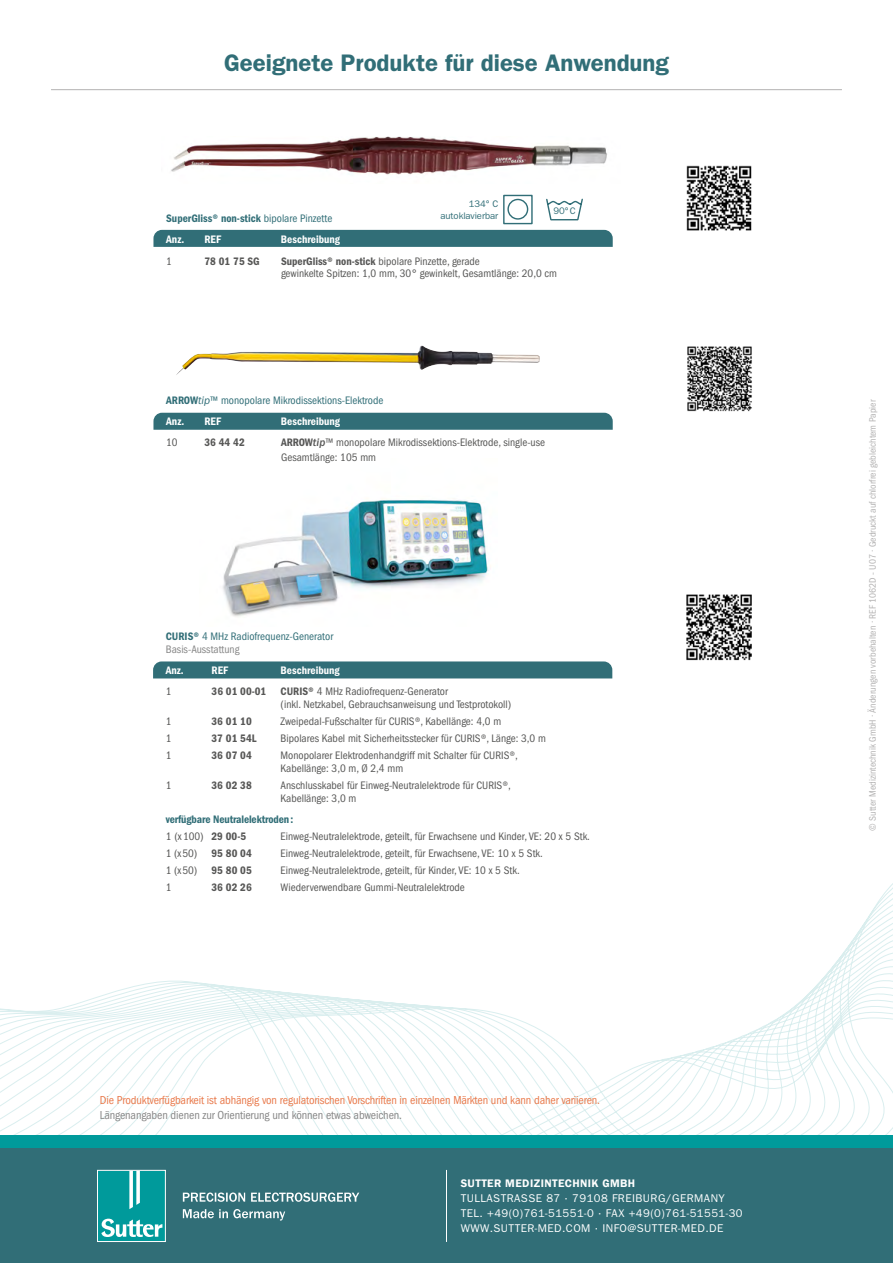
<style>
.page{position:relative;width:893px;height:1263px;background:#fff}
.page>*{position:absolute;margin:0;border:0;box-sizing:border-box;transform-origin:0 0}
.t1{font:24px "Franklin Gothic LT Pro Dm";color:#316e77}
.t2{font:condensed 12px "ITC Franklin Gothic Std";letter-spacing:-.01em;color:#e97a4c}
.t3{font:condensed 12px "ITC Franklin Gothic Std";letter-spacing:-.01em;color:#878787}
.t4{font:condensed 11.25px/12.8px "ITC Franklin Gothic Std";color:#575756}
.t5{font:11.25px/15px "ITC Franklin Gothic Std";letter-spacing:.04em;color:#fff}
.t6{font:condensed 11.25px/12.8px "ITC Franklin Gothic Std";color:#316e77}
.t7{font:11.25px/21.3px "ITC Franklin Gothic Std Dm Cd";letter-spacing:-.01em;color:#316e77}
.t8{font:11.25px "ITC Franklin Gothic Std Dm Cd";color:#575756}
.t9{font:11.25px "ITC Franklin Gothic Std Dm Cd";color:#fff}
.t10{font:600 11.25px "Franklin Gothic";letter-spacing:.04em;color:#fff}
.t11{font:condensed 9.75px "ITC Franklin Gothic Std";color:#b3b2b2}
.t12{font:9.6px/12.1px "ITC Franklin Gothic Std";letter-spacing:-.005em;color:#316e77;text-align:right}
.s1{font-family:"ITC Franklin Gothic Std";font-stretch:condensed}
.s2{color:#fff}
.s3{font-family:"ITC Franklin Gothic Std Dm Cd";font-stretch:normal}
.s4{font-style:italic;font-stretch:normal}
.s5{font-family:"ITC Franklin Gothic Std Med It";font-stretch:normal}
.s6{color:#878787}
</style>
<div class="page">
<svg style="left:0;top:883px;width:893px;height:252px"></svg>
<div style="left:0;top:1148px;width:893px;height:115px;background:#316e77"></div>
<div style="left:0;top:1135px;width:893px;height:13px;background:#009a9b"></div>
<img style="left:686px;top:165px;width:66px;height:66px">
<img style="left:686px;top:594px;width:66px;height:67px">
<img style="left:687px;top:346px;width:65px;height:66px">
<img style="left:171px;top:136px;width:436px;height:39px">
<div style="left:153px;top:230px;width:460px;height:17px;background:#316e77"></div>
<div style="left:503px;top:195px;width:30px;height:29px;border:1px solid #316e77"></div>
<div style="left:507px;top:199px;width:21px;height:21px;border:1px solid #316e77;border-radius:50%"></div>
<svg style="left:546px;top:198px;width:37px;height:23px"></svg>
<div style="left:153px;top:661px;width:459px;height:17px;background:#316e77"></div>
<img style="left:222px;top:500px;width:267px;height:117px">
<div style="left:153px;top:413px;width:460px;height:17px;background:#316e77"></div>
<img style="left:176px;top:346px;width:364px;height:29px">
<div style="left:98px;top:1171px;width:67px;height:70px;background:#009a9b"></div>
<svg style="left:129px;top:1172px;width:11px;height:37px"></svg>
<svg style="left:101px;top:1219px;width:61px;height:18px"></svg>
<div style="left:97px;top:1170px;width:69px;height:72px;border:1px solid #fff"></div>
<svg style="left:183px;top:1209px;width:102px;height:11px"></svg>
<svg style="left:183px;top:1192px;width:176px;height:10px"></svg>
<hr style="left:446px;top:1170px;width:1px;height:72px;background:#fff">
<hr style="left:51px;top:89px;width:791px;height:1px;background:#b3b2b2">
<h1 class="t1" style="left:224px;top:48px;width:446px">Geeignete Produkte für diese Anwendung</h1>
<p class="t7" style="left:166px;top:208px;width:168px">SuperGliss® non-stick <span class="s1">bipolare Pinzette<br></span><span class="s2">Anz.</span></p>
<p class="t9" style="left:204px;top:233px;width:18px">REF</p>
<p class="t9" style="left:281px;top:233px;width:61px">Beschreibung</p>
<p class="t12" style="left:440px;top:197px;width:59px">134° C autoklavierbar</p>
<p class="t12" style="left:553px;top:205px;width:24px">90° C</p>
<p class="t4" style="left:166px;top:255px;width:7px">1</p>
<p class="t8" style="left:205px;top:254px;width:57px">78 01 75 SG</p>
<p class="t4" style="left:281px;top:255px;width:277px"><span class="s3">SuperGliss® non-stick</span> bipolare Pinzette, gerade<br>gewinkelte Spitzen: 1,0 mm, 30° gewinkelt, Gesamtlänge: 20,0 cm</p>
<p class="t6" style="left:166px;top:394px;width:219px"><span class="s3">ARROW</span><span class="s4">tip</span>™ monopolare Mikrodissektions-Elektrode</p>
<p class="t9" style="left:166px;top:415px;width:20px">Anz.</p>
<p class="t9" style="left:204px;top:415px;width:18px">REF</p>
<p class="t9" style="left:281px;top:415px;width:61px">Beschreibung</p>
<p class="t4" style="left:166px;top:436px;width:13px">10</p>
<p class="t8" style="left:205px;top:436px;width:42px">36 44 42</p>
<p class="t4" style="left:281px;top:435px;width:266px;line-height:15px"><span class="s3">ARROW</span><span class="s5">tip</span>™ monopolare Mikrodissektions-Elektrode, single-use<br>Gesamtlänge: 105 mm</p>
<p class="t6" style="left:166px;top:630px;width:169px"><span class="s3">CURIS®</span> 4 MHz Radiofrequenz-Generator<br><span class="s6">Basis-Ausstattung</span></p>
<p class="t9" style="left:166px;top:664px;width:20px">Anz.</p>
<p class="t9" style="left:212px;top:664px;width:18px">REF</p>
<p class="t9" style="left:281px;top:664px;width:61px">Beschreibung</p>
<p class="t4" style="left:166px;top:685px;width:7px">1</p>
<p class="t8" style="left:212px;top:685px;width:56px">36 01 00-01</p>
<p class="t4" style="left:281px;top:685px;width:232px"><span class="s3">CURIS®</span> 4 MHz Radiofrequenz-Generator<br>(inkl. Netzkabel, Gebrauchsanweisung und Testprotokoll)</p>
<p class="t4" style="left:166px;top:715px;width:7px">1</p>
<p class="t8" style="left:212px;top:715px;width:42px">36 01 10</p>
<p class="t4" style="left:281px;top:715px;width:222px">Zweipedal-Fußschalter für CURIS®, Kabellänge: 4,0 m</p>
<p class="t4" style="left:166px;top:732px;width:7px">1</p>
<p class="t8" style="left:212px;top:732px;width:47px">37 01 54L</p>
<p class="t4" style="left:281px;top:732px;width:267px">Bipolares Kabel mit Sicherheitsstecker für CURIS®, Länge: 3,0 m</p>
<p class="t4" style="left:166px;top:749px;width:7px">1</p>
<p class="t8" style="left:212px;top:749px;width:42px">36 07 04</p>
<p class="t4" style="left:281px;top:748px;width:239px;line-height:13.5px">Monopolarer Elektrodenhandgriff mit Schalter für CURIS®,<br>Kabellänge: 3,0 m, Ø 2,4 mm</p>
<p class="t4" style="left:166px;top:779px;width:7px">1</p>
<p class="t8" style="left:212px;top:779px;width:42px">36 02 38</p>
<p class="t4" style="left:281px;top:779px;width:232px">Anschlusskabel für Einweg-Neutralelektrode für CURIS®,<br>Kabellänge: 3,0 m</p>
<p class="t7" style="left:166px;top:809px;width:129px">verfügbare Neutralelektroden:</p>
<p class="t4" style="left:166px;top:830px;width:82px">1 (x100) <span class="s3">29 00-5</span></p>
<p class="t4" style="left:281px;top:830px;width:311px">Einweg-Neutralelektrode, geteilt, für Erwachsene und Kinder, VE: 20 x 5 Stk.</p>
<p class="t4" style="left:166px;top:847px;width:33px">1 (x50)</p>
<p class="t8" style="left:212px;top:847px;width:42px">95 80 04</p>
<p class="t4" style="left:281px;top:847px;width:264px">Einweg-Neutralelektrode, geteilt, für Erwachsene, VE: 10 x 5 Stk.</p>
<p class="t4" style="left:166px;top:864px;width:33px">1 (x50)</p>
<p class="t8" style="left:212px;top:864px;width:42px">95 80 05</p>
<p class="t4" style="left:281px;top:864px;width:241px">Einweg-Neutralelektrode, geteilt, für Kinder, VE: 10 x 5 Stk.</p>
<p class="t4" style="left:166px;top:881px;width:7px">1</p>
<p class="t8" style="left:212px;top:881px;width:42px">36 02 26</p>
<p class="t4" style="left:281px;top:881px;width:186px">Wiederverwendbare Gummi-Neutralelektrode</p>
<p class="t2" style="left:100px;top:1093px;width:502px">Die Produktverfügbarkeit ist abhängig von regulatorischen Vorschriften in einzelnen Märkten und kann daher variieren.</p>
<p class="t3" style="left:100px;top:1108px;width:304px">Längenangaben dienen zur Orientierung und können etwas abweichen.</p>
<p class="t10" style="left:461px;top:1177px;width:176px">SUTTER MEDIZINTECHNIK GMBH</p>
<p class="t5" style="left:461px;top:1191px;width:283px">TULLASTRASSE 87 · 79108 FREIBURG/GERMANY<br>TEL. +49(0)761-51551-0 · FAX +49(0)761-51551-30<br>WWW.SUTTER-MED.COM · INFO@SUTTER-MED.DE</p>
<p class="t11" style="left:867px;top:831px;width:432px;rotate:-90deg">© Sutter Medizintechnik GmbH · Änderungen vorbehalten · REF 1062D - U07 · Gedruckt auf chlorfrei gebleichtem Papier</p>
</div>
